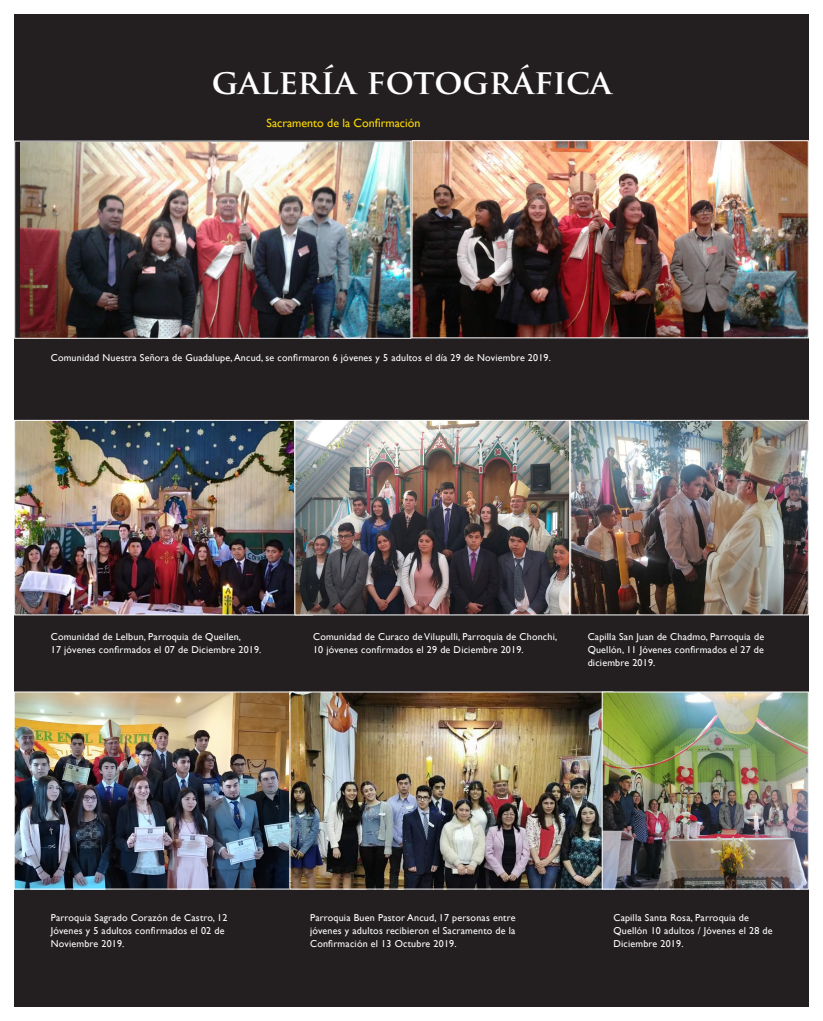
<style>
.page{position:relative;width:823px;height:1021px;background:#fff}
.page>*{position:absolute;margin:0;border:0;box-sizing:border-box;transform-origin:0 0}
.t1{font:700 34px "Trajan Pro";color:#fff}
.t2{font:12px "Gill Sans";color:#ffdc01}
.t3{font:10px/13px "Gill Sans";letter-spacing:.02em;color:#fff}
</style>
<div class="page">
<div style="left:14px;top:14px;width:794px;height:992px;background:#231f20"></div>
<img style="left:20px;top:142px;width:786px;height:195px">
<div style="left:14px;top:141px;width:397px;height:198px;border:1px solid #fff"></div>
<img style="left:16px;top:422px;width:278px;height:191px">
<div style="left:14px;top:420px;width:299px;height:195px;border:1px solid #fff"></div>
<img style="left:296px;top:422px;width:510px;height:191px">
<div style="left:294px;top:420px;width:276px;height:195px;border:1px solid #fff"></div>
<img style="left:16px;top:693px;width:273px;height:194px">
<div style="left:14px;top:691px;width:280px;height:198px;border:1px solid #fff"></div>
<img style="left:291px;top:693px;width:310px;height:194px">
<div style="left:411px;top:140px;width:397px;height:198px;border:1px solid #fff"></div>
<div style="left:570px;top:420px;width:238px;height:195px;border:1px solid #fff"></div>
<img style="left:603px;top:693px;width:203px;height:194px">
<div style="left:601px;top:691px;width:207px;height:198px;border:1px solid #fff"></div>
<p class="t1" style="left:211px;top:60px;width:401px">GALERÍA FOTOGRÁFICA</p>
<p class="t2" style="left:266px;top:116px;width:155px">Sacramento de la Confirmación</p>
<p class="t3" style="left:51px;top:351px;width:501px">Comunidad Nuestra Señora de Guadalupe, Ancud, se confirmaron 6 jóvenes y 5 adultos el día 29 de Noviembre 2019.</p>
<p class="t3" style="left:51px;top:630px;width:192px">Comunidad de Lelbun, Parroquia de Queilen,</p>
<p class="t3" style="left:51px;top:643px;width:212px">17 jóvenes confirmados el 07 de Diciembre 2019.</p>
<p class="t3" style="left:313px;top:630px;width:245px">Comunidad de Curaco de Vilupulli, Parroquia de Chonchi,</p>
<p class="t3" style="left:313px;top:643px;width:212px">10 jóvenes confirmados el 29 de Diciembre 2019.</p>
<p class="t3" style="left:587px;top:630px;width:178px;text-align:justify">Capilla San Juan de Chadmo, Parroquia de Quellón, 11 Jóvenes confirmados el 27 de diciembre 2019.</p>
<p class="t3" style="left:51px;top:911px;width:178px">Parroquia Sagrado Corazón de Castro, 12<br>Jóvenes y 5 adultos confirmados el 02 de<br>Noviembre 2019.</p>
<p class="t3" style="left:310px;top:911px;width:207px;text-align:justify">Parroquia Buen Pastor Ancud, 17 personas entre jóvenes y adultos recibieron el Sacramento de la Confirmación el 13 Octubre 2019.</p>
<p class="t3" style="left:613px;top:911px;width:161px">Capilla Santa Rosa, Parroquia de<br>Quellón 10 adultos / Jóvenes el 28 de<br>Diciembre 2019.</p>
</div>
